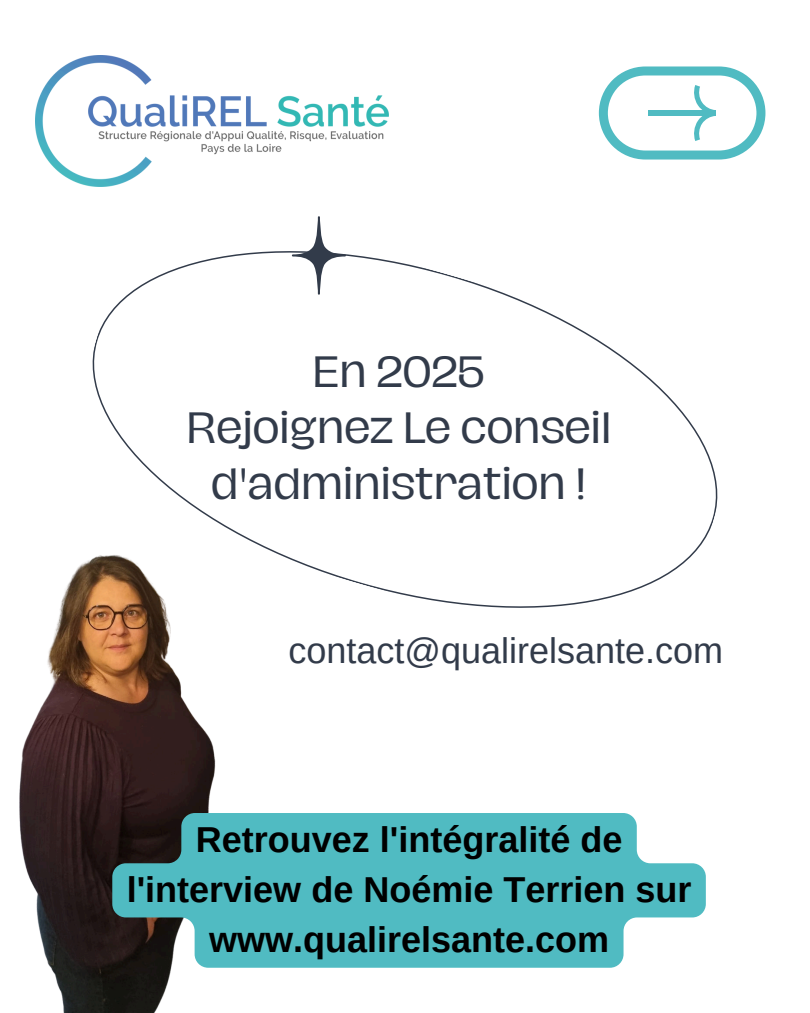
<style>
.page{position:relative;width:810px;height:1013px;background:#fff}
.page>*{position:absolute;margin:0;border:0;box-sizing:border-box;transform-origin:0 0}
.t1{font:40.1px/55.9px "Hagrid";color:#323b4a;text-align:center}
.t2{font:700 36px/50.2px "Arimo";color:#000;text-align:center}
.t3{font:36px "Arimo";color:#323b4a}
</style>
<div class="page">
<img style="left:19px;top:580px;width:300px;height:432px">
<svg style="left:112px;top:813px;width:594px;height:154px;background:#59b0b6"></svg>
<svg style="left:71px;top:251px;width:647px;height:382px"></svg>
<svg style="left:264px;top:619px;width:454px;height:64px"></svg>
<img style="left:35px;top:56px;width:354px;height:130px">
<svg style="left:599px;top:66px;width:166px;height:93px"></svg>
<svg style="left:292px;top:216px;width:54px;height:79px"></svg>
<p class="t1" style="left:186px;top:345px;width:426px">En 2025<br>Rejoignez Le conseil d'administration !</p>
<p class="t3" style="left:289px;top:627px;width:436px">contact@qualirelsante.com</p>
<p class="t2" style="left:127px;top:814px;width:566px">Retrouvez l'intégralité de l'interview de Noémie Terrien sur www.qualirelsante.com</p>
</div>
